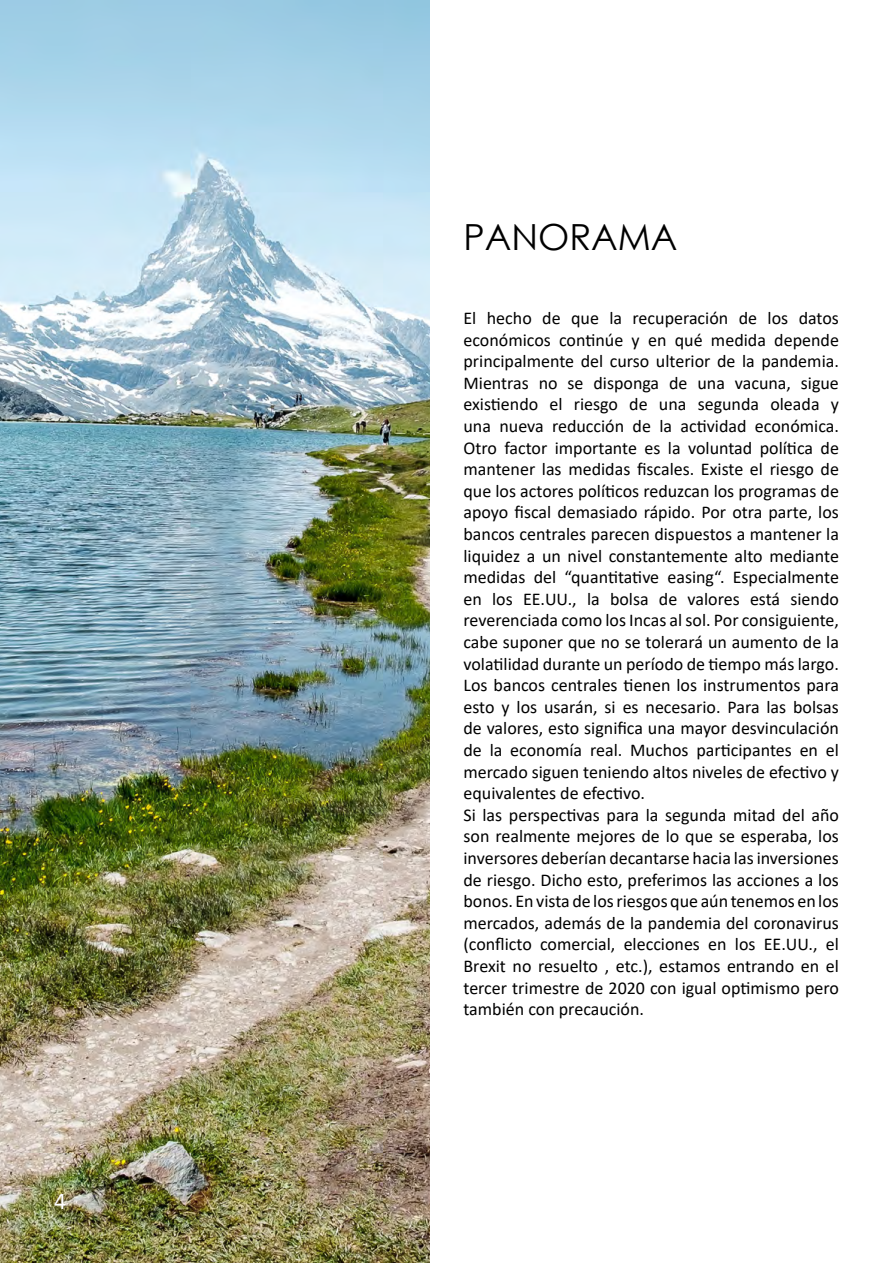
<style>
.page{position:relative;width:893px;height:1263px;background:#fff}
.page>*{position:absolute;margin:0;border:0;box-sizing:border-box;transform-origin:0 0}
.t1{font:36px "Century Gothic";color:#000}
.t2{font:24px "Calibri";color:#fff}
.t3{font:18px/21.6px "Calibri";color:#000}
</style>
<div class="page">
<img style="left:0;top:0;width:429px;height:1263px">
<h2 class="t2" style="left:54px;top:1184px;width:14px">4</h2>
<h1 class="t1" style="left:463px;top:212px;width:216px">PANORAMA</h1>
<p class="t3" style="left:463px;top:307px;width:377px">El hecho de que la recuperación de los datos económicos continúe y en qué medida depende principalmente del curso ulterior de la pandemia.<br>Mientras no se disponga de una vacuna, sigue existiendo el riesgo de una segunda oleada y una nueva reducción de la actividad económica.<br>Otro factor importante es la voluntad política de mantener las medidas fiscales. Existe el riesgo de que los actores políticos reduzcan los programas de apoyo fiscal demasiado rápido. Por otra parte, los bancos centrales parecen dispuestos a mantener la liquidez a un nivel constantemente alto mediante medidas del “quantitative easing“. Especialmente en los EE.UU., la bolsa de valores está siendo reverenciada como los Incas al sol. Por consiguiente, cabe suponer que no se tolerará un aumento de la volatilidad durante un período de tiempo más largo.<br>Los bancos centrales tienen los instrumentos para esto y los usarán, si es necesario. Para las bolsas de valores, esto significa una mayor desvinculación de la economía real. Muchos participantes en el mercado siguen teniendo altos niveles de efectivo y equivalentes de efectivo.<br>Si las perspectivas para la segunda mitad del año son realmente mejores de lo que se esperaba, los inversores deberían decantarse hacia las inversiones de riesgo. Dicho esto, preferimos las acciones a los bonos. En vista de los riesgos que aún tenemos en los mercados, además de la pandemia del coronavirus (conflicto comercial, elecciones en los EE.UU., el Brexit no resuelto , etc.), estamos entrando en el tercer trimestre de 2020 con igual optimismo pero también con precaución.</p>
</div>
